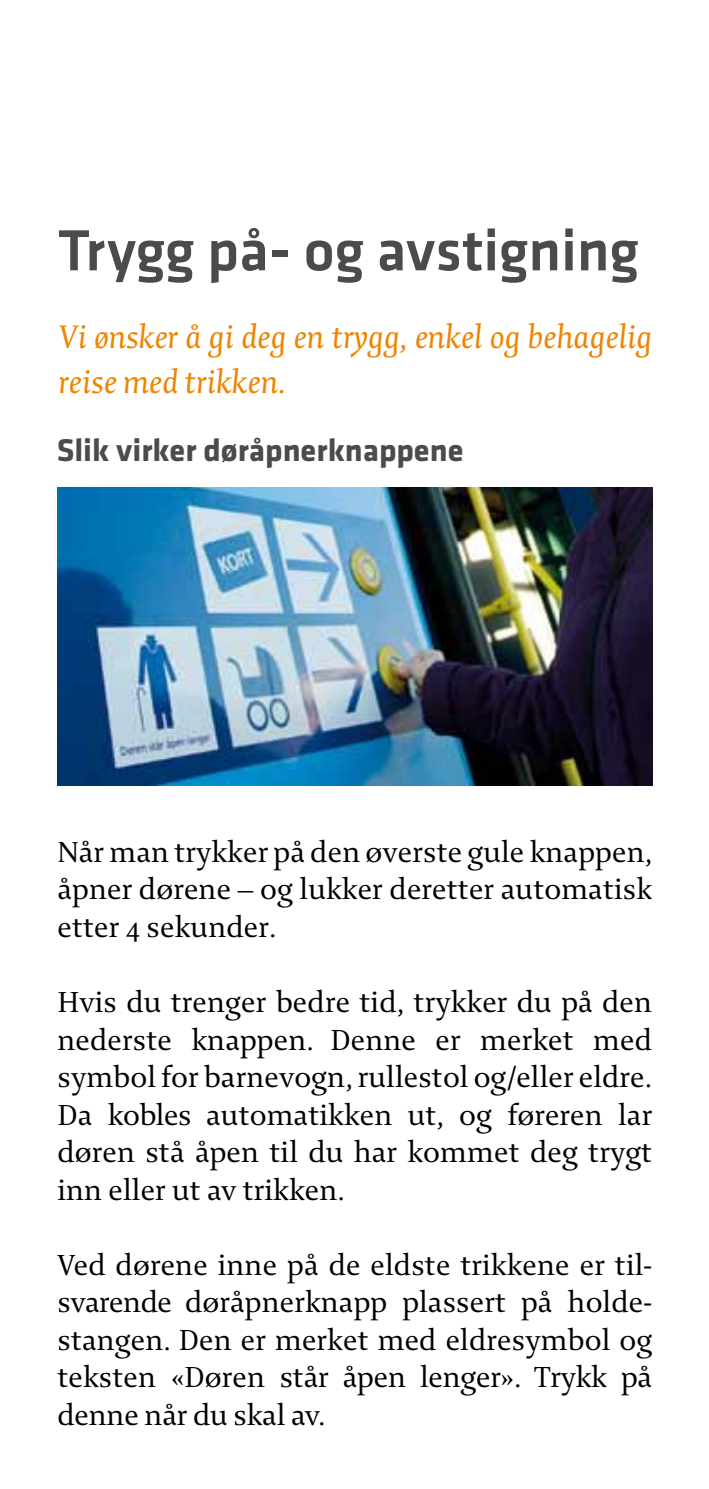
<style>
.page{position:relative;width:709px;height:1489px;background:#fff}
.page>*{position:absolute;margin:0;border:0;box-sizing:border-box;transform-origin:0 0}
.t1{font:500 60px "Klavika Basic";color:#4b4b4d}
.t2{font:italic 35px/45px "Enigma 2";color:#ef8400}
.t3{font:700 32.5px "Klavika Basic";color:#4b4b4d}
.t4{font:31.25px/37.5px "Enigma 2";color:#000;text-align:justify}
</style>
<div class="page">
<img style="left:57px;top:487px;width:595px;height:298px">
<h1 class="t1" style="left:58px;top:210px;width:583px">Trygg på- og avstigning</h1>
<p class="t2" style="left:59px;top:313px;width:595px">Vi ønsker å gi deg en trygg, enkel og behagelig reise med trikken.</p>
<p class="t3" style="left:57px;top:427px;width:408px">Slik virker døråpnerknappene</p>
<p class="t4" style="left:57px;top:832px;width:596px">Når man trykker på den øverste gule knappen, åpner dørene – og lukker deretter automatisk etter 4 sekunder.</p>
<p class="t4" style="left:57px;top:982px;width:596px">Hvis du trenger bedre tid, trykker du på den nederste knappen. Denne er merket med symbol for barnevogn, rullestol og/eller eldre.<br>Da kobles automatikken ut, og føreren lar døren stå åpen til du har kommet deg trygt inn eller ut av trikken.</p>
<p class="t4" style="left:57px;top:1244px;width:596px">Ved dørene inne på de eldste trikkene er til&shy;svarende døråpnerknapp plassert på holde&shy;stangen. Den er merket med eldresymbol og teksten «Døren står åpen lenger». Trykk på denne når du skal av.</p>
</div>
